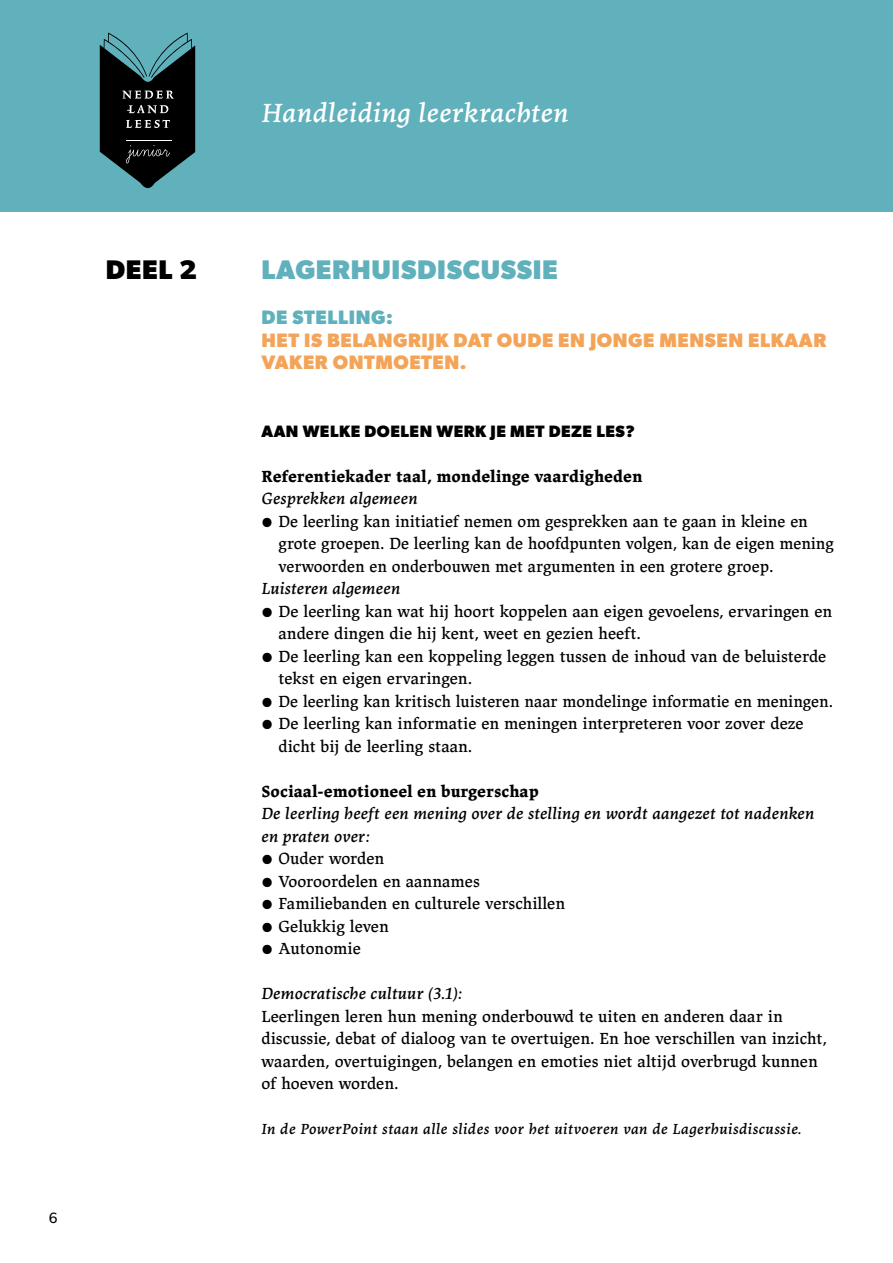
<style>
.page{position:relative;width:893px;height:1263px;background:#fff}
.page>*{position:absolute;margin:0;border:0;box-sizing:border-box;transform-origin:0 0}
.t1{font:italic 27px "Lapture Caption";letter-spacing:.01em;color:#fff}
.t2{font:700 27px "Gibson";letter-spacing:.025em;color:#60b1bc}
.t3{font:700 27px "Gibson";color:#000}
.t4{font:700 19.5px/22.5px "Gibson";letter-spacing:.03em;color:#f4a458}
.t5{font:700 19.5px "Gibson";letter-spacing:.03em;color:#60b1bc}
.t6{font:16.5px/22.5px "Lapture Caption";color:#000}
.t7{font:italic 16.5px/22.5px "Lapture Caption";color:#000}
.t8{font:700 16.5px "Lapture Caption";color:#000}
.t9{font:700 16.5px "Gibson";letter-spacing:.03em;color:#000}
.t10{font:italic 15px "Lapture Caption";letter-spacing:.02em;color:#000}
.t11{font:15px "Gibson";color:#000}
.s1{font-size:31.5px}
</style>
<div class="page">
<div style="left:0;top:0;width:893px;height:212px;background:#60b1bc"></div>
<svg style="left:100px;top:33px;width:95px;height:155px"></svg>
<h1 class="t3" style="left:106px;top:254px;width:93px">DEEL 2</h1>
<p class="t11" style="left:49px;top:1208px;width:10px">6</p>
<h1 class="t1" style="left:261px;top:96px;width:309px">Handleiding leerkrachten</h1>
<h1 class="t2" style="left:261px;top:254px;width:298px">LAGERHUISDISCUSSIE</h1>
<p class="t5" style="left:261px;top:306px;width:133px">DE STELLING:</p>
<p class="t4" style="left:261px;top:328px;width:566px">HET IS BELANGRIJK DAT OUDE EN JONGE MENSEN ELKAAR<br>VAKER ONTMOETEN.</p>
<p class="t9" style="left:261px;top:421px;width:375px">AAN WELKE DOELEN WERK JE MET DEZE LES?</p>
<p class="t8" style="left:261px;top:466px;width:383px">Referentiekader taal, mondelinge vaardigheden</p>
<p class="t7" style="left:261px;top:487px;width:158px">Gesprekken algemeen</p>
<p class="t6" style="left:279px;top:510px;width:557px;text-indent:-17px"><span class="s1">•</span> De leerling kan initiatief nemen om gesprekken aan te gaan in kleine en grote groepen. De leerling kan de hoofdpunten volgen, kan de eigen mening verwoorden en onderbouwen met argumenten in een grotere groep.</p>
<p class="t7" style="left:261px;top:577px;width:140px">Luisteren algemeen</p>
<p class="t6" style="left:279px;top:600px;width:555px;text-indent:-17px"><span class="s1">•</span> De leerling kan wat hij hoort koppelen aan eigen gevoelens, ervaringen en andere dingen die hij kent, weet en gezien heeft.</p>
<p class="t6" style="left:279px;top:645px;width:549px;text-indent:-17px"><span class="s1">•</span> De leerling kan een koppeling leggen tussen de inhoud van de beluisterde tekst en eigen ervaringen.</p>
<p class="t6" style="left:261px;top:690px;width:573px"><span class="s1">•</span> De leerling kan kritisch luisteren naar mondelinge informatie en meningen.</p>
<p class="t6" style="left:279px;top:712px;width:527px;text-indent:-17px"><span class="s1">•</span> De leerling kan informatie en meningen interpreteren voor zover deze dicht bij de leerling staan.</p>
<p class="t8" style="left:261px;top:781px;width:279px">Sociaal-emotioneel en burgerschap</p>
<p class="t7" style="left:261px;top:802px;width:555px">De leerling heeft een mening over de stelling en wordt aangezet tot nadenken en praten over:</p>
<p class="t6" style="left:261px;top:847px;width:124px"><span class="s1">•</span> Ouder worden</p>
<p class="t6" style="left:261px;top:870px;width:220px"><span class="s1">•</span> Vooroordelen en aannames</p>
<p class="t6" style="left:261px;top:892px;width:305px"><span class="s1">•</span> Familiebanden en culturele verschillen</p>
<p class="t6" style="left:261px;top:915px;width:129px"><span class="s1">•</span> Gelukkig leven</p>
<p class="t6" style="left:261px;top:937px;width:101px"><span class="s1">•</span> Autonomie</p>
<p class="t7" style="left:261px;top:982px;width:202px">Democratische cultuur (3.1):</p>
<p class="t6" style="left:261px;top:1005px;width:567px">Leerlingen leren hun mening onderbouwd te uiten en anderen daar in discussie, debat of dialoog van te overtuigen. En hoe verschillen van inzicht, waarden, overtuigingen, belangen en emoties niet altijd overbrugd kunnen of hoeven worden.</p>
<p class="t10" style="left:261px;top:1120px;width:541px">In de PowerPoint staan alle slides voor het uitvoeren van de Lagerhuisdiscussie.</p>
</div>
